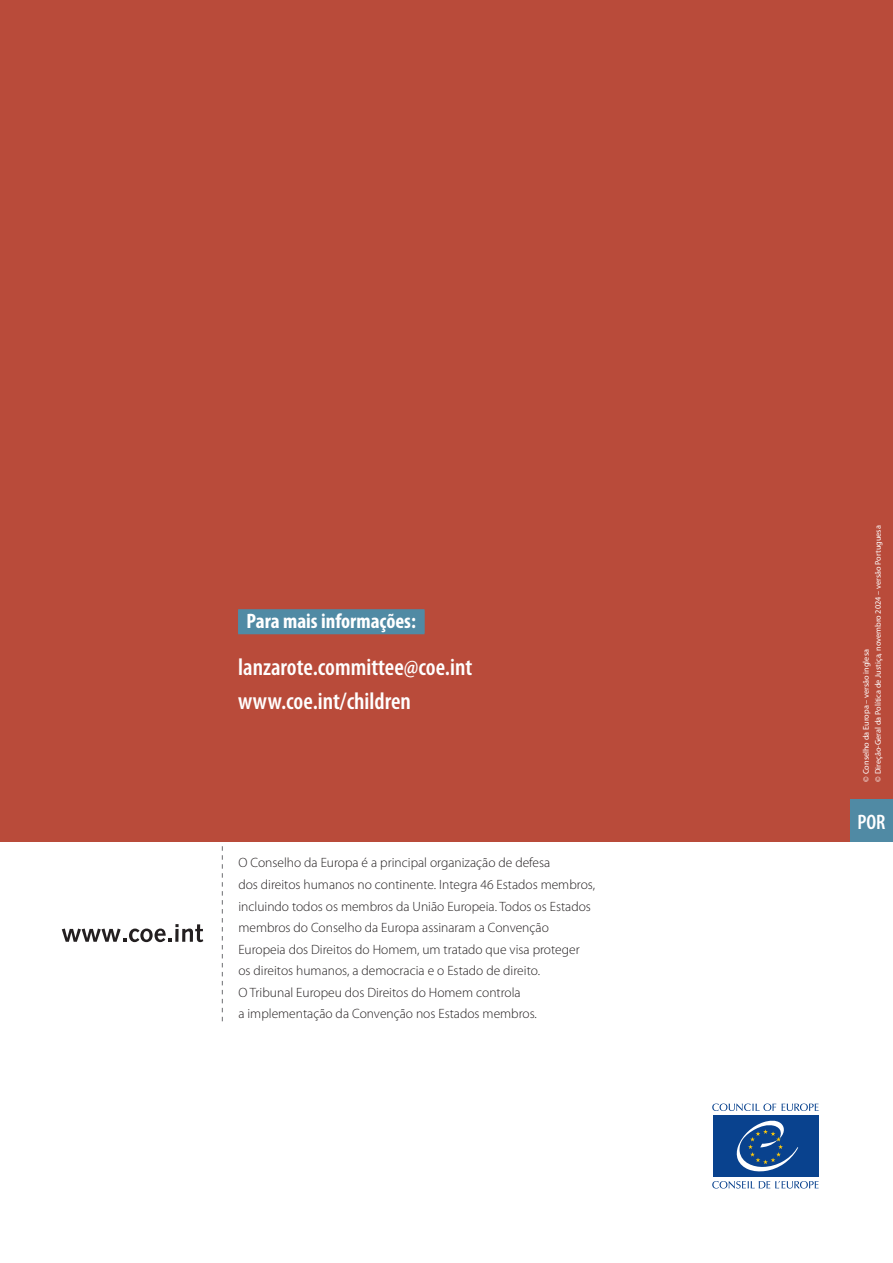
<style>
.page{position:relative;width:893px;height:1263px;background:#fff}
.page>*{position:absolute;margin:0;border:0;box-sizing:border-box;transform-origin:0 0}
.Texte{font:600 condensed 24px "Myriad Pro";color:#fff}
.Titre_grisé{font:700 condensed 21px "Myriad Pro";color:#fff}
._08_2_Langues_FRA{font:600 condensed 21px "Myriad Pro";color:#fff}
.t1{font:300 13.5px/21.6px "Myriad Pro";color:#231f20}
._06_Texte_CE_ENG{font:8.25px "Myriad Pro";color:#fff}
</style>
<div class="page">
<div style="left:0;top:0;width:893px;height:842px;background:#b94b3a"></div>
<div style="left:850px;top:799px;width:43px;height:43px;background:#508aa4"></div>
<svg style="left:712px;top:1103px;width:107px;height:8px"></svg>
<svg style="left:712px;top:1181px;width:107px;height:7px"></svg>
<div style="left:713px;top:1115px;width:105px;height:62px;background:#09428e"></div>
<svg style="left:736px;top:1120px;width:62px;height:52px"></svg>
<svg style="left:62px;top:924px;width:141px;height:18px"></svg>
<svg style="left:222px;top:846px;width:1px;height:175px"></svg>
<div style="left:238px;top:610px;width:186px;height:24px;background:#508aa4"></div>
<div style="left:238px;top:609px;width:186px;height:24px;background:#508aa4"></div>
<p class="Titre_grisé" style="left:247px;top:608px;width:171px">Para mais informações:</p>
<p class="Texte" style="left:238px;top:652px;width:236px">lanzarote.committee@coe.int</p>
<p class="Texte" style="left:238px;top:686px;width:174px">www.coe.int/children</p>
<p class="t1" style="left:238px;top:852px;width:358px">O Conselho da Europa é a principal organização de defesa<br>dos direitos humanos no continente. Integra 46 Estados membros, incluindo todos os membros da União Europeia. Todos os Estados membros do Conselho da Europa assinaram a Convenção Europeia dos Direitos do Homem, um tratado que visa proteger os direitos humanos, a democracia e o Estado de direito.<br>O Tribunal Europeu dos Direitos do Homem controla<br>a implementação da Convenção nos Estados membros.</p>
<p class="_06_Texte_CE_ENG" style="left:873px;top:782px;width:258px;rotate:-90deg">© Direção-Geral da Política de Justiça, novembro 2024 – versão Portuguesa</p>
<p class="_06_Texte_CE_ENG" style="left:861px;top:782px;width:134px;rotate:-90deg">© Conselho da Europa – versão inglesa</p>
<p class="_08_2_Langues_FRA" style="left:858px;top:809px;width:29px">POR</p>
</div>
